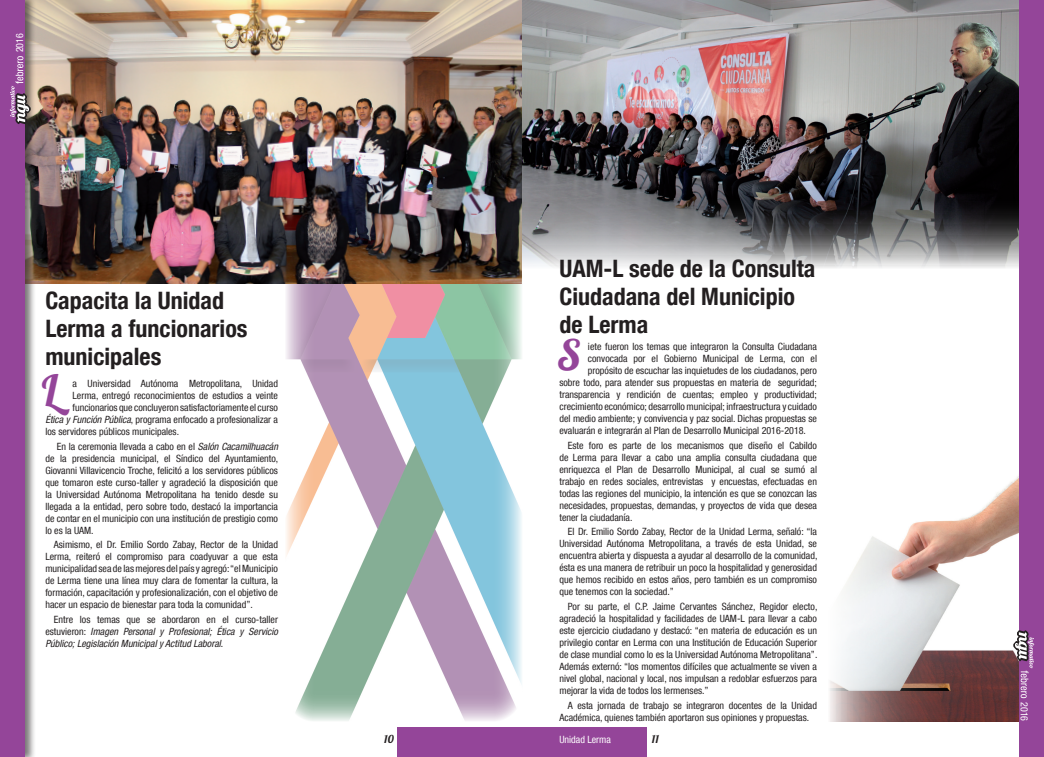
<style>
.page{position:relative;width:1044px;height:757px;background:#fff}
.page>*{position:absolute;margin:0;border:0;box-sizing:border-box;transform-origin:0 0}
.t1{font:42px "Lobster 1.4";color:#944599}
.t2{font:700 condensed 24px/28px "Helvetica Neue LT Com";color:#231f20}
.t3{font:11px "Lobster 1.4";color:#231f20}
.t4{font:condensed 10px/12px "Helvetica Neue LT Com";color:#231f20;text-align:justify}
.t5{font:italic condensed 10px/12px "Helvetica Neue LT Com";color:#231f20;text-align:justify}
.t6{font:condensed 10px "Helvetica Neue LT Com";color:#fff}
.s1{font-style:italic}
.s2{font-style:normal}
</style>
<div class="page">
<img style="left:830px;top:476px;width:189px;height:245px">
<img style="left:286px;top:284px;width:236px;height:437px">
<img style="left:36px;top:0;width:983px;height:284px">
<div style="left:0;top:0;width:36px;height:757px;background:#231f20;opacity:.6"></div>
<div style="left:0;top:0;width:24px;height:757px;background:#944599"></div>
<div style="left:397px;top:727px;width:125px;height:30px;background:#944599"></div>
<div style="left:522px;top:727px;width:125px;height:30px;background:#944599"></div>
<div style="left:1019px;top:0;width:24px;height:757px;background:#944599"></div>
<svg style="left:10px;top:56px;width:21px;height:68px"></svg>
<svg style="left:1012px;top:630px;width:21px;height:68px"></svg>
<p class="t6" style="left:14px;top:52px;width:21px;rotate:-90deg">2016</p>
<h2 class="t2" style="left:45px;top:287px;width:203px">Capacita la Unidad<br>Lerma a funcionarios municipales</h2>
<h1 class="t1" style="left:42px;top:363px;width:17px">L</h1>
<p class="t4" style="left:72px;top:377px;width:207px">a Universidad Autónoma Metropolitana, Unidad</p>
<p class="t4" style="left:72px;top:389px;width:207px">Lerma, entregó reconocimientos de estudios a veinte</p>
<p class="t4" style="left:72px;top:401px;width:207px">funcionarios que concluyeron satisfactoriamente el curso</p>
<p class="t4" style="left:45px;top:413px;width:234px"><span class="s1">Ética y Función Pública</span>, programa enfocado a profesionalizar a</p>
<p class="t4" style="left:45px;top:425px;width:135px">los servidores públicos municipales.</p>
<p class="t4" style="left:45px;top:440px;width:234px;text-indent:11px">En la ceremonia llevada a cabo en el <span class="s1">Salón Cacamilhuacán </span>de la presidencia municipal, el Síndico del Ayuntamiento, Giovanni Villavicencio Troche, felicitó a los servidores públicos que tomaron este curso-taller y agradeció la disposición que la Universidad Autónoma Metropolitana ha tenido desde su llegada a la entidad, pero sobre todo, destacó la importancia de contar en el municipio con una institución de prestigio como lo es la UAM.</p>
<p class="t4" style="left:45px;top:539px;width:234px;text-indent:8px">Asimismo, el Dr. Emilio Sordo Zabay, Rector de la Unidad Lerma, reiteró el compromiso para coadyuvar a que esta municipalidad sea de las mejores del país y agregó: “el Municipio de Lerma tiene una línea muy clara de fomentar la cultura, la formación, capacitación y profesionalización, con el objetivo de hacer un espacio de bienestar para toda la comunidad”.</p>
<p class="t5" style="left:45px;top:614px;width:234px;text-indent:8px"><span class="s2">Entre los temas que se abordaron en el curso-taller estuvieron:</span> Imagen Personal y Profesional; Ética y Servicio Público; Legislación Municipal y Actitud Laboral<span class="s2">.</span></p>
<h2 class="t2" style="left:559px;top:255px;width:257px">UAM-L sede de la Consulta<br>Ciudadana del Municipio de Lerma</h2>
<h1 class="t1" style="left:557px;top:328px;width:25px">S</h1>
<p class="t4" style="left:587px;top:340px;width:230px">iete fueron los temas que integraron la Consulta Ciudadana</p>
<p class="t4" style="left:587px;top:352px;width:230px">convocada por el Gobierno Municipal de Lerma, con el</p>
<p class="t4" style="left:587px;top:364px;width:230px">propósito de escuchar las inquietudes de los ciudadanos, pero</p>
<p class="t4" style="left:559px;top:376px;width:259px">sobre todo, para atender sus propuestas en materia de seguridad;</p>
<p class="t4" style="left:559px;top:388px;width:259px">transparencia y rendición de cuentas; empleo y productividad;</p>
<p class="t4" style="left:559px;top:400px;width:259px">crecimiento económico; desarrollo municipal; infraestructura y cuidado</p>
<p class="t4" style="left:559px;top:412px;width:259px">del medio ambiente; y convivencia y paz social. Dichas propuestas se</p>
<p class="t4" style="left:559px;top:424px;width:248px">evaluarán e integrarán al Plan de Desarrollo Municipal 2016-2018.</p>
<p class="t4" style="left:559px;top:439px;width:259px;text-indent:8px">Este foro es parte de los mecanismos que diseño el Cabildo de Lerma para llevar a cabo una amplia consulta ciudadana que enriquezca el Plan de Desarrollo Municipal, al cual se sumó al trabajo en redes sociales, entrevistas y encuestas, efectuadas en todas las regiones del municipio, la intención es que se conozcan las necesidades, propuestas, demandas, y proyectos de vida que desea tener la ciudadanía.</p>
<p class="t4" style="left:559px;top:526px;width:259px;text-indent:8px">El Dr. Emilio Sordo Zabay, Rector de la Unidad Lerma, señaló: “la Universidad Autónoma Metropolitana, a través de esta Unidad, se encuentra abierta y dispuesta a ayudar al desarrollo de la comunidad, ésta es una manera de retribuir un poco la hospitalidad y generosidad que hemos recibido en estos años, pero también es un compromiso que tenemos con la sociedad.”</p>
<p class="t4" style="left:559px;top:601px;width:259px;text-indent:8px">Por su parte, el C.P. Jaime Cervantes Sánchez, Regidor electo, agradeció la hospitalidad y facilidades de UAM-L para llevar a cabo este ejercicio ciudadano y destacó: “en materia de educación es un privilegio contar en Lerma con una Institución de Educación Superior de clase mundial como lo es la Universidad Autónoma Metropolitana”.<br>Además externó: “los momentos difíciles que actualmente se viven a nivel global, nacional y local, nos impulsan a redoblar esfuerzos para mejorar la vida de todos los lermenses.”</p>
<p class="t4" style="left:559px;top:699px;width:259px;text-indent:8px">A esta jornada de trabajo se integraron docentes de la Unidad<br>Académica, quienes también aportaron sus opiniones y propuestas.</p>
<p class="t3" style="left:384px;top:732px;width:11px">10</p>
<p class="t6" style="left:559px;top:733px;width:53px">Unidad Lerma</p>
<p class="t3" style="left:651px;top:732px;width:9px">11</p>
<p class="t6" style="left:1029px;top:702px;width:21px;rotate:90deg">2016</p>
</div>
